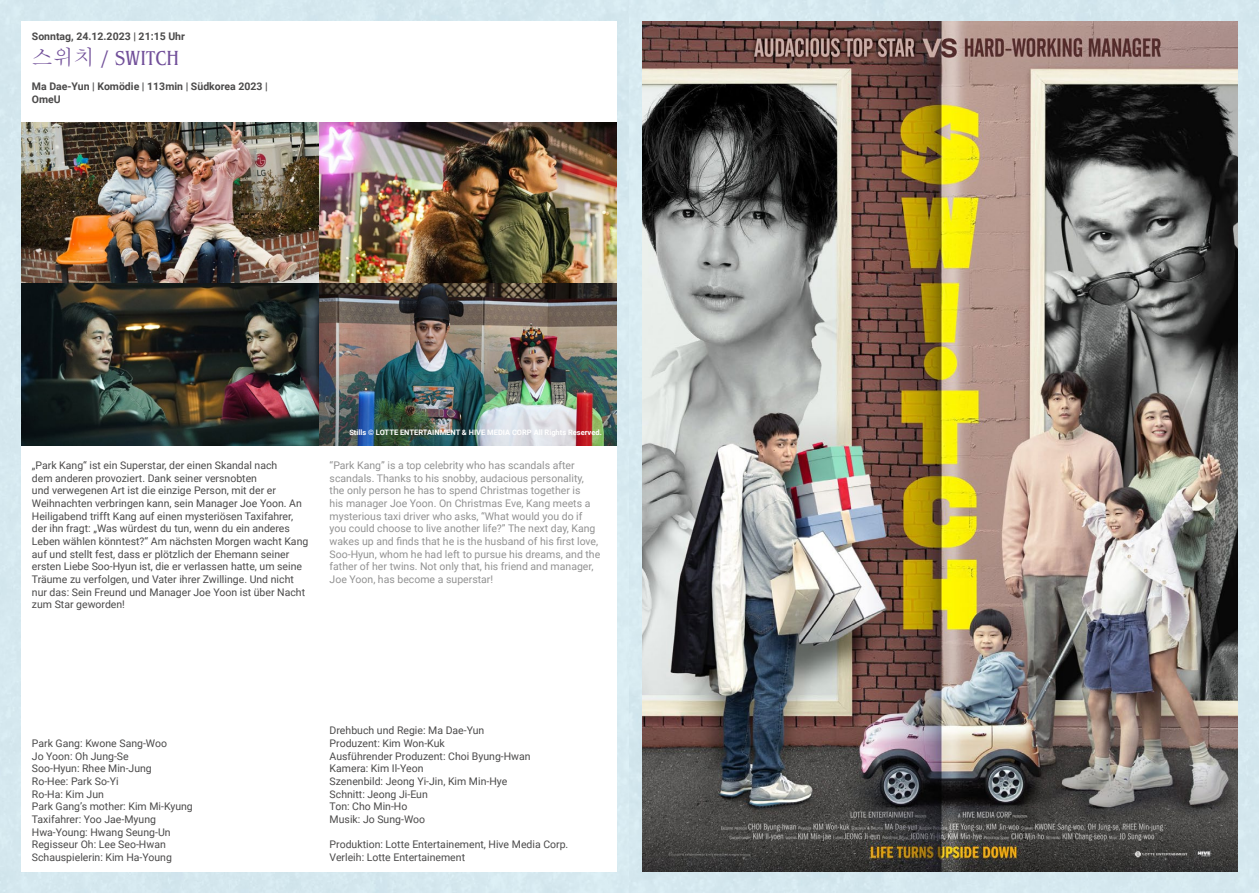
<style>
.page{position:relative;width:1259px;height:893px;background:#d6e9f0}
.page>*{position:absolute;margin:0;border:0;box-sizing:border-box;transform-origin:0 0}
.t1{font:21px "Benjamin Cd";color:#714f99}
.t2{font:10.5px/12.6px "Roboto";color:#4b4a4a}
.t3{font:10.5px/12.6px "Roboto";color:#929292}
.t4{font:700 10.5px/12.6px "Roboto";color:#4b4a4a}
.t5{font:700 7.5px "Roboto";color:#fff}
.s1{font-family:"Adobe Myungjo Std";font-weight:500}
</style>
<div class="page">
<div style="left:21px;top:21px;width:596px;height:851px;background:#fff"></div>
<img style="left:21px;top:122px;width:596px;height:323px">
<img style="left:642px;top:21px;width:595px;height:851px">
<p class="t4" style="left:32px;top:29px;width:155px">Sonntag, 24.12.2023 | 21:15 Uhr</p>
<p class="t1" style="left:32px;top:47px;width:149px"><span class="s1">스위치</span> / SWITCH</p>
<p class="t4" style="left:32px;top:80px;width:237px">Ma Dae-Yun | Komödie | 113min | Südkorea 2023 |<br>OmeU</p>
<p class="t2" style="left:32px;top:459px;width:278px">„Park Kang“ ist ein Superstar, der einen Skandal nach<br>dem anderen provoziert. Dank seiner versnobten<br>und verwegenen Art ist die einzige Person, mit der er Weihnachten verbringen kann, sein Manager Joe Yoon. An Heiligabend trifft Kang auf einen mysteriösen Taxifahrer, der ihn fragt: „Was würdest du tun, wenn du ein anderes Leben wählen könntest?“ Am nächsten Morgen wacht Kang auf und stellt fest, dass er plötzlich der Ehemann seiner ersten Liebe Soo-Hyun ist, die er verlassen hatte, um seine Träume zu verfolgen, und Vater ihrer Zwillinge. Und nicht nur das: Sein Freund und Manager Joe Yoon ist über Nacht zum Star geworden!</p>
<p class="t5" style="left:349px;top:427px;width:254px">Stills © LOTTE ENTERTAINMENT &amp; HIVE MEDIA CORP All Rights Reserved.</p>
<p class="t3" style="left:330px;top:459px;width:272px">“Park Kang” is a top celebrity who has scandals after scandals. Thanks to his snobby, audacious personality, the only person he has to spend Christmas together is<br>his manager Joe Yoon. On Christmas Eve, Kang meets a mysterious taxi driver who asks, “What would you do if you could choose to live another life?” The next day, Kang wakes up and finds that he is the husband of his first love, Soo-Hyun, whom he had left to pursue his dreams, and the father of her twins. Not only that, his friend and manager, Joe Yoon, has become a superstar!</p>
<p class="t2" style="left:32px;top:737px;width:137px">Park Gang: Kwone Sang-Woo</p>
<p class="t2" style="left:32px;top:749px;width:98px">Jo Yoon: Oh Jung-Se</p>
<p class="t2" style="left:32px;top:762px;width:121px">Soo-Hyun: Rhee Min-Jung</p>
<p class="t2" style="left:32px;top:775px;width:88px">Ro-Hee: Park So-Yi</p>
<p class="t2" style="left:32px;top:787px;width:74px">Ro-Ha: Kim Jun</p>
<p class="t2" style="left:32px;top:800px;width:162px">Park Gang’s mother: Kim Mi-Kyung</p>
<p class="t2" style="left:32px;top:812px;width:126px">Taxifahrer: Yoo Jae-Myung</p>
<p class="t2" style="left:32px;top:825px;width:140px">Hwa-Young: Hwang Seung-Un</p>
<p class="t2" style="left:32px;top:838px;width:135px">Regisseur Oh: Lee Seo-Hwan</p>
<p class="t2" style="left:32px;top:850px;width:142px">Schauspielerin: Kim Ha-Young</p>
<p class="t2" style="left:330px;top:724px;width:156px">Drehbuch und Regie: Ma Dae-Yun</p>
<p class="t2" style="left:330px;top:737px;width:117px">Produzent: Kim Won-Kuk</p>
<p class="t2" style="left:330px;top:749px;width:203px">Ausführender Produzent: Choi Byung-Hwan</p>
<p class="t2" style="left:330px;top:762px;width:95px">Kamera: Kim Il-Yeon</p>
<p class="t2" style="left:330px;top:775px;width:179px">Szenenbild: Jeong Yi-Jin, Kim Min-Hye</p>
<p class="t2" style="left:330px;top:787px;width:100px">Schnitt: Jeong Ji-Eun</p>
<p class="t2" style="left:330px;top:800px;width:79px">Ton: Cho Min-Ho</p>
<p class="t2" style="left:330px;top:812px;width:97px">Musik: Jo Sung-Woo</p>
<p class="t2" style="left:330px;top:838px;width:240px">Produktion: Lotte Entertainement, Hive Media Corp.</p>
<p class="t2" style="left:330px;top:850px;width:137px">Verleih: Lotte Entertainement</p>
</div>
